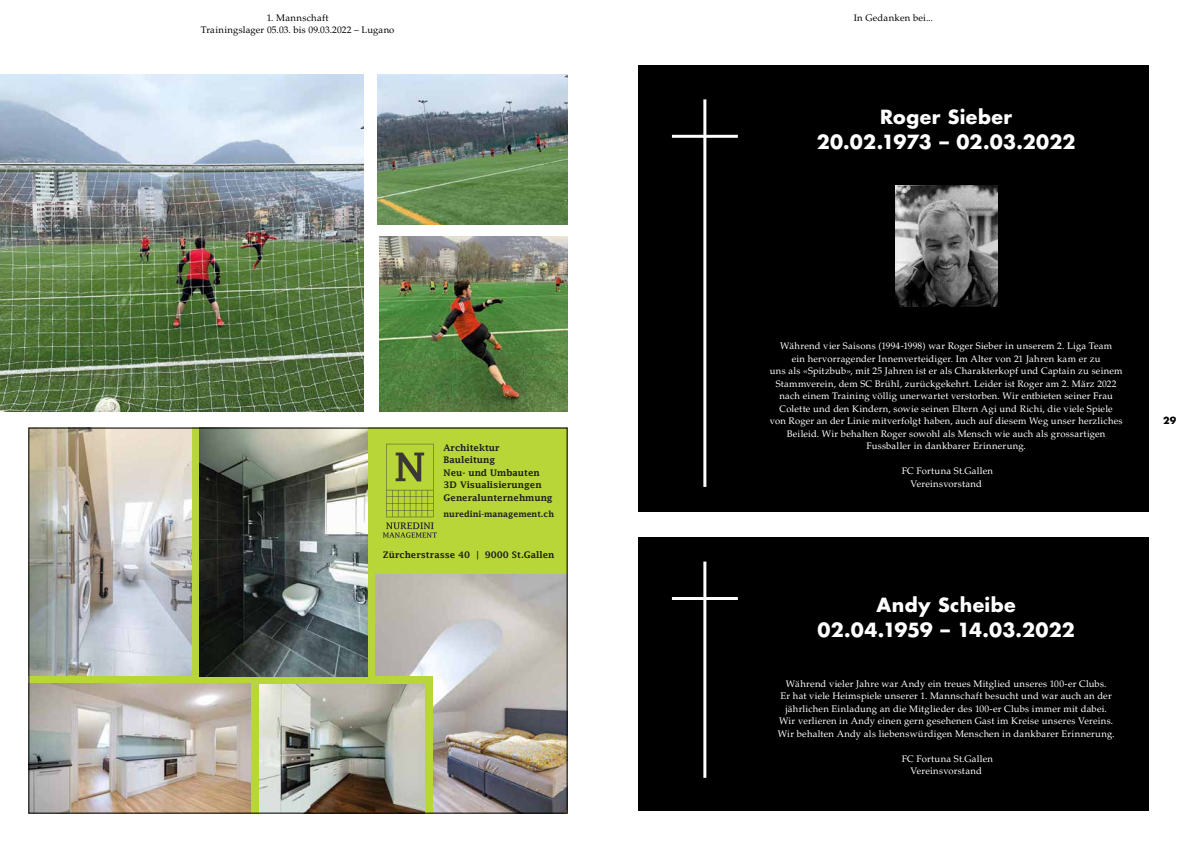
<style>
.page{position:relative;width:1191px;height:842px;background:#fff}
.page>*{position:absolute;margin:0;border:0;box-sizing:border-box;transform-origin:0 0}
.t1{font:700 19px/25px "Futura";letter-spacing:.015em;color:#fff;text-align:center}
.t2{font:9.5px/12.5px "Palatino";letter-spacing:.02em;color:#fff;text-align:center}
.t3{font:9.5px/11.4px "Palatino";letter-spacing:.02em;color:#000;text-align:center}
.t4{font:700 9.5px "Futura";color:#000}
.t5{font:600 9.1px/12.5px "Lucida Fax";color:#1d1d1b}
.t6{font:600 8.3px "Lucida Fax";color:#1d1d1b}
</style>
<div class="page">
<div style="left:29px;top:428px;width:538px;height:385px;background:#b8d637"></div>
<img style="left:375px;top:575px;width:190px;height:236px">
<img style="left:259px;top:684px;width:166px;height:127px">
<svg style="left:383px;top:444px;width:54px;height:94px"></svg>
<div style="left:425px;top:683px;width:8px;height:130px;background:#b8d637"></div>
<div style="left:191px;top:676px;width:242px;height:8px;background:#b8d637"></div>
<img style="left:31px;top:684px;width:220px;height:127px">
<img style="left:31px;top:430px;width:160px;height:246px">
<img style="left:199px;top:430px;width:169px;height:246px">
<div style="left:638px;top:537px;width:510px;height:273px;background:#000"></div>
<div style="left:638px;top:66px;width:510px;height:446px;background:#000"></div>
<hr style="left:703px;top:561px;width:3px;height:217px;background:#fff">
<hr style="left:672px;top:597px;width:66px;height:3px;background:#fff">
<hr style="left:703px;top:99px;width:3px;height:388px;background:#fff">
<hr style="left:672px;top:135px;width:66px;height:3px;background:#fff">
<img style="left:895px;top:185px;width:102px;height:121px">
<img style="left:379px;top:237px;width:188px;height:175px">
<img style="left:378px;top:74px;width:189px;height:150px">
<img style="left:0;top:74px;width:364px;height:338px">
<p class="t3" style="left:201px;top:13px;width:195px">1. Mannschaft<br>Trainingslager 05.03. bis 09.03.2022 – Lugano</p>
<p class="t5" style="left:443px;top:441px;width:111px">Architektur<br>Bauleitung<br>Neu- und Umbauten<br>3D Visualisierungen<br>Generalunternehmung</p>
<p class="t6" style="left:443px;top:509px;width:112px">nuredini-management.ch</p>
<p class="t5" style="left:383px;top:548px;width:173px">Zürcherstrasse 40 | 9000 St.Gallen</p>
<p class="t3" style="left:853px;top:13px;width:81px">In Gedanken bei...</p>
<h1 class="t1" style="left:816px;top:104px;width:260px">Roger Sieber<br>20.02.1973 – 02.03.2022</h1>
<p class="t2" style="left:769px;top:340px;width:354px">Während vier Saisons (1994-1998) war Roger Sieber in unserem 2. Liga Team<br>ein hervorragender Innenverteidiger. Im Alter von 21 Jahren kam er zu<br>uns als «Spitzbub», mit 25 Jahren ist er als Charakterkopf und Captain zu seinem Stammverein, dem SC Brühl, zurückgekehrt. Leider ist Roger am 2. März 2022 nach einem Training völlig unerwartet verstorben. Wir entbieten seiner Frau Colette und den Kindern, sowie seinen Eltern Agi und Richi, die viele Spiele<br>von Roger an der Linie mitverfolgt haben, auch auf diesem Weg unser herzliches Beileid. Wir behalten Roger sowohl als Mensch wie auch als grossartigen Fussballer in dankbarer Erinnerung.</p>
<p class="t2" style="left:901px;top:465px;width:93px">FC Fortuna St.Gallen<br>Vereinsvorstand</p>
<p class="t4" style="left:1163px;top:414px;width:14px">29</p>
<h1 class="t1" style="left:817px;top:592px;width:259px">Andy Scheibe<br>02.04.1959 – 14.03.2022</h1>
<p class="t2" style="left:778px;top:678px;width:338px">Während vieler Jahre war Andy ein treues Mitglied unseres 100-er Clubs.<br>Er hat viele Heimspiele unserer 1. Mannschaft besucht und war auch an der jährlichen Einladung an die Mitglieder des 100-er Clubs immer mit dabei.<br>Wir verlieren in Andy einen gern gesehenen Gast im Kreise unseres Vereins.<br>Wir behalten Andy als liebenswürdigen Menschen in dankbarer Erinnerung.</p>
<p class="t2" style="left:901px;top:753px;width:93px">FC Fortuna St.Gallen<br>Vereinsvorstand</p>
</div>
